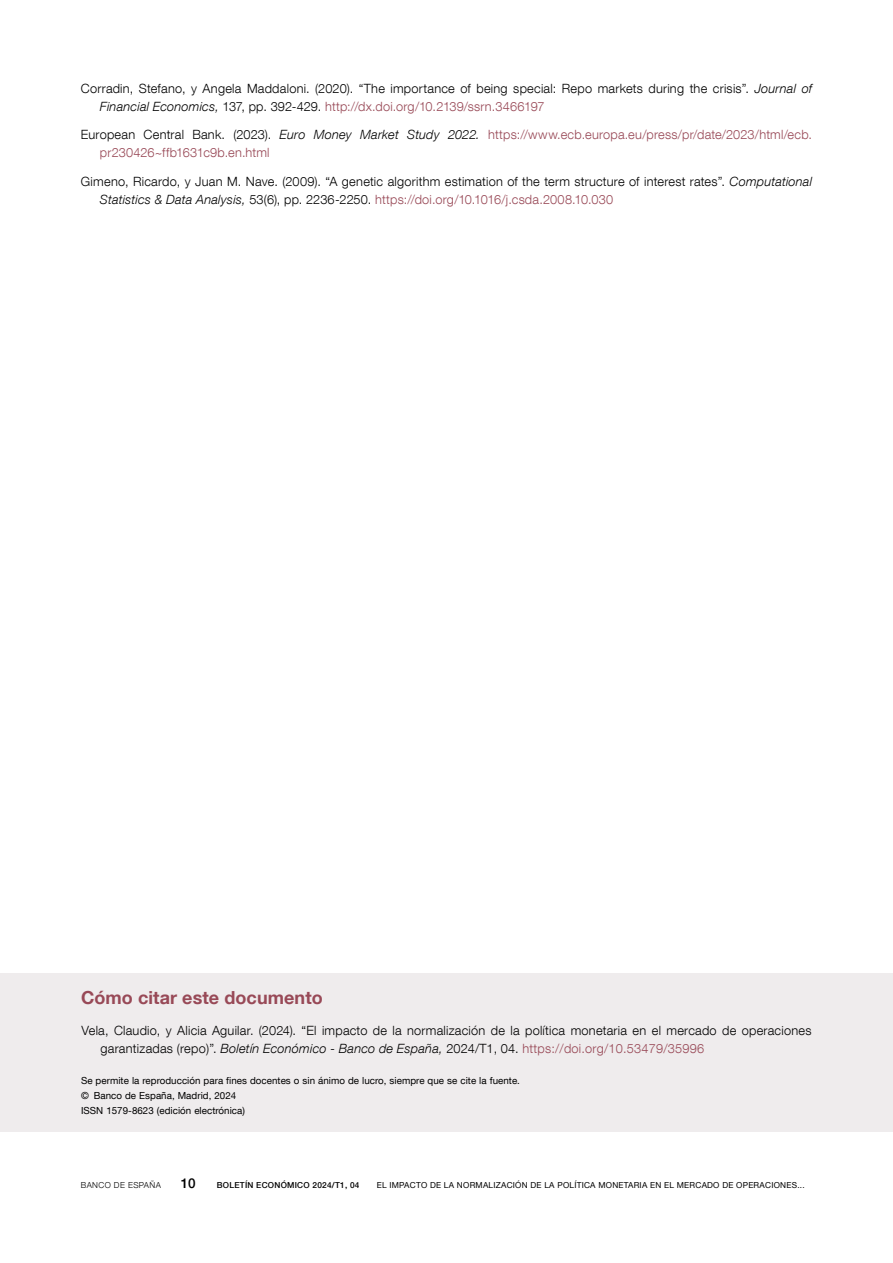
<style>
.page{position:relative;width:893px;height:1263px;background:#fff}
.page>*{position:absolute;margin:0;border:0;box-sizing:border-box;transform-origin:0 0}
.Indice_1{font:700 18px "Bd E Neue Helvetica";letter-spacing:.005em;color:#984957}
.t1{font:500 13.5px "Bd E Neue Helvetica";color:#000}
.Texto_bibliografía{font:300 12.75px/18px "Bd E Neue Helvetica";letter-spacing:.02em;color:#000}
.Texto_bibliografía-2{font:300 12.75px/18px "Bd E Neue Helvetica";letter-spacing:.02em;color:#984856}
.Texto_ISSN{font:9.75px "Bd E Neue Helvetica";letter-spacing:.005em;color:#000}
.t2{font:8.25px "Bd E Neue Helvetica";letter-spacing:.03em;color:#000}
.t3{font:500 8.25px "Bd E Neue Helvetica";letter-spacing:.03em;color:#000}
.t4{font:300 8.25px "Bd E Neue Helvetica";letter-spacing:.05em;color:#000}
.s1{font-style:italic}
.s2{color:#984856}
.s3{color:#000}
.s4{font-style:italic;color:#000}
</style>
<div class="page">
<div style="left:0;top:973px;width:893px;height:158px;background:#efeced"></div>
<p class="Texto_bibliografía" style="left:100px;top:79px;width:714px;text-indent:-19px">Corradin, Stefano, y Angela Maddaloni. (2020). “The importance of being special: Repo markets during the crisis”. <span class="s1">Journal of<br>Financial Economics,</span> 137, pp. 392-429. <span class="s2">http://dx.doi.org/10.2139/ssrn.3466197</span></p>
<p class="Texto_bibliografía-2" style="left:100px;top:125px;width:714px;text-indent:-19px"><span class="s3">European Central Bank. (2023).</span> <span class="s4">Euro Money Market Study 2022.</span> https://www.ecb.europa.eu/press/pr/date/2023/html/ecb. pr230426~ffb1631c9b.en.html</p>
<p class="Texto_bibliografía" style="left:100px;top:172px;width:714px;text-indent:-19px">Gimeno, Ricardo, y Juan M. Nave. (2009). “A genetic algorithm estimation of the term structure of interest rates”. <span class="s1">Computational<br>Statistics &amp; Data Analysis,</span> 53(6), pp. 2236-2250. <span class="s2">https://doi.org/10.1016/j.csda.2008.10.030</span></p>
<p class="Indice_1" style="left:81px;top:986px;width:243px">Cómo citar este documento</p>
<p class="Texto_bibliografía" style="left:100px;top:1021px;width:713px;text-indent:-19px">Vela, Claudio, y Alicia Aguilar. (2024). “El impacto de la normalización de la política monetaria en el mercado de operaciones garantizadas (repo)”. <span class="s1">Boletín Económico - Banco de España,</span> 2024/T1, 04. <span class="s2">https://doi.org/10.53479/35996</span></p>
<p class="Texto_ISSN" style="left:81px;top:1075px;width:440px">Se permite la reproducción para fines docentes o sin ánimo de lucro, siempre que se cite la fuente.</p>
<p class="Texto_ISSN" style="left:81px;top:1090px;width:157px">© Banco de España, Madrid, 2024</p>
<p class="Texto_ISSN" style="left:81px;top:1105px;width:165px">ISSN 1579-8623 (edición electrónica)</p>
<p class="t4" style="left:81px;top:1180px;width:82px">BANCO DE ESPAÑA</p>
<p class="t1" style="left:181px;top:1175px;width:16px">10</p>
<p class="t3" style="left:217px;top:1180px;width:144px">BOLETÍN ECONÓMICO 2024/T1, 04</p>
<p class="t2" style="left:377px;top:1180px;width:429px">EL IMPACTO DE LA NORMALIZACIÓN DE LA POLÍTICA MONETARIA EN EL MERCADO DE OPERACIONES...</p>
</div>
